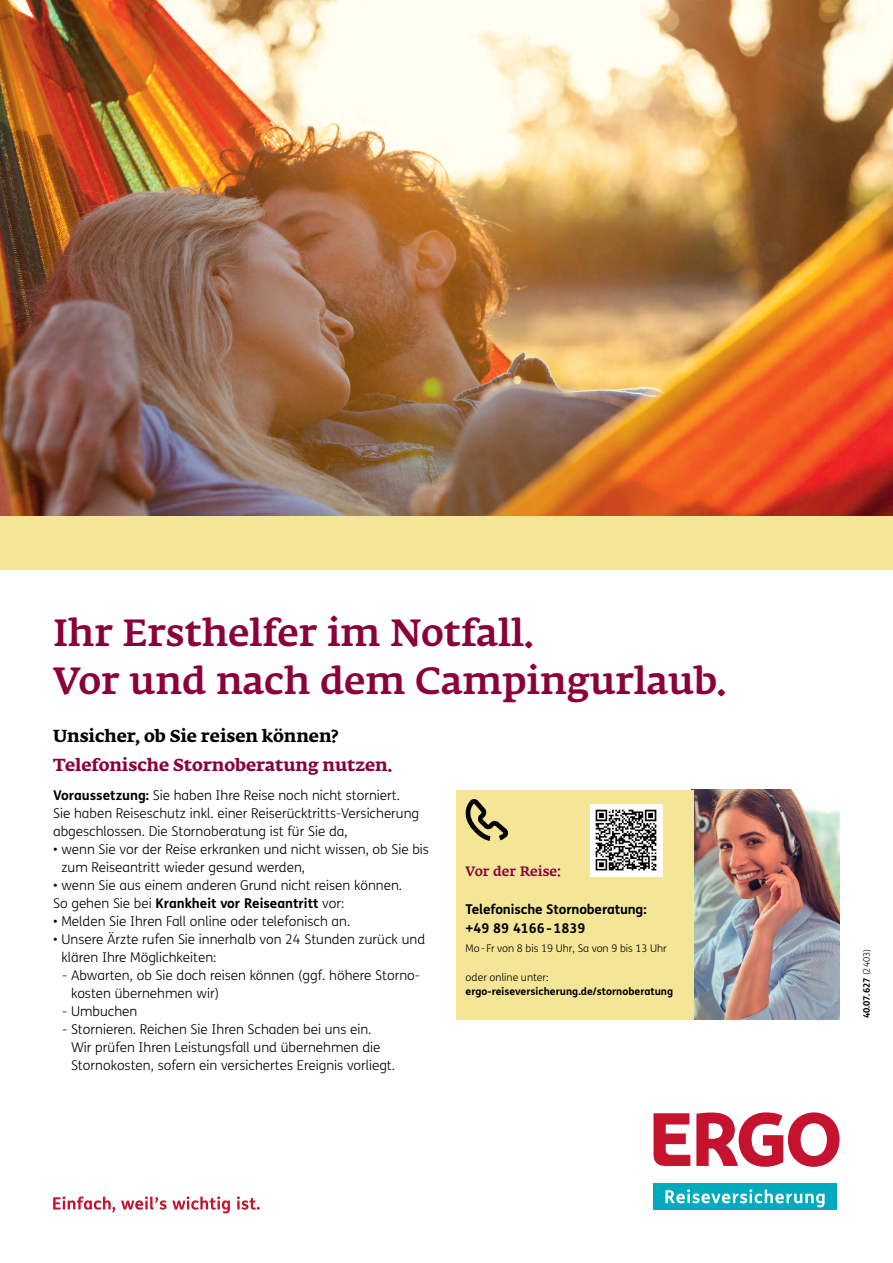
<style>
.page{position:relative;width:893px;height:1263px;background:#fff}
.page>*{position:absolute;margin:0;border:0;box-sizing:border-box;transform-origin:0 0}
.t1{font:500 37.5px/47.8px "Fedra Serif A Pro";color:#8b003a}
.t2{font:700 17.25px "Fedra Serif A Pro";color:#8b003a}
.t3{font:700 17.25px "Fedra Serif A Pro";color:#000}
.t4{font:300 13.5px/18px "FS Me";color:#000}
.t5{font:700 13.5px/19.2px "FS Me";letter-spacing:-.01em;color:#000}
.t6{font:500 13.5px "Fedra Serif A Pro";color:#8b003a}
.t7{font:300 10.5px "FS Me";color:#000}
.t8{font:700 10.5px "FS Me";color:#000}
.t9{font:700 9px "FS Me";letter-spacing:-.01em;color:#000}
.s1{font-weight:700}
.s2{font-weight:300}
</style>
<div class="page">
<img style="left:0;top:0;width:893px;height:517px">
<div style="left:0;top:517px;width:893px;height:53px;background:#f4e696"></div>
<img style="left:693px;top:790px;width:147px;height:229px">
<div style="left:456px;top:790px;width:237px;height:229px;background:#f4e696"></div>
<svg style="left:465px;top:799px;width:43px;height:42px"></svg>
<img style="left:590px;top:804px;width:72px;height:72px">
<svg style="left:53px;top:1196px;width:207px;height:17px"></svg>
<svg style="left:696px;top:1112px;width:143px;height:55px"></svg>
<svg style="left:653px;top:1113px;width:37px;height:53px"></svg>
<div style="left:653px;top:1183px;width:184px;height:27px;background:#00abbd"></div>
<svg style="left:665px;top:1189px;width:160px;height:18px"></svg>
<h1 class="t1" style="left:53px;top:609px;width:675px">Ihr Ersthelfer im Notfall.<br>Vor und nach dem Campingurlaub.</h1>
<p class="t3" style="left:53px;top:726px;width:286px">Unsicher, ob Sie reisen können?</p>
<p class="t2" style="left:53px;top:755px;width:340px">Telefonische Stornoberatung nutzen.</p>
<p class="t4" style="left:53px;top:786px;width:368px"><span class="s1">Voraussetzung:</span> Sie haben Ihre Reise noch nicht storniert.<br>Sie haben Reiseschutz inkl. einer Reiserücktritts-Versicherung abgeschlossen. Die Stornoberatung ist für Sie da,</p>
<p class="t4" style="left:61px;top:840px;width:369px;text-indent:-8px">• wenn Sie vor der Reise erkranken und nicht wissen, ob Sie bis zum Reiseantritt wieder gesund werden,</p>
<p class="t4" style="left:53px;top:876px;width:351px">• wenn Sie aus einem anderen Grund nicht reisen können.<br>So gehen Sie bei <span class="s1">Krankheit vor Reiseantritt</span> vor:</p>
<p class="t4" style="left:53px;top:912px;width:299px">• Melden Sie Ihren Fall online oder telefonisch an.</p>
<p class="t4" style="left:61px;top:930px;width:365px;text-indent:-8px">• Unsere Ärzte rufen Sie innerhalb von 24 Stunden zurück und klären Ihre Möglichkeiten:</p>
<p class="t4" style="left:71px;top:966px;width:351px;text-indent:-9px">- Abwarten, ob Sie doch reisen können (ggf. höhere Storno&shy;kosten übernehmen wir)</p>
<p class="t4" style="left:62px;top:1002px;width:77px">- Umbuchen</p>
<p class="t4" style="left:71px;top:1020px;width:326px;text-indent:-9px">- Stornieren. Reichen Sie Ihren Schaden bei uns ein.<br>Wir prüfen Ihren Leistungsfall und übernehmen die<br>Stornokosten, sofern ein versichertes Ereignis vorliegt.</p>
<p class="t6" style="left:466px;top:863px;width:97px">Vor der Reise:</p>
<p class="t5" style="left:466px;top:899px;width:182px">Telefonische Stornoberatung: +49 89 4166-1839</p>
<p class="t7" style="left:466px;top:941px;width:203px">Mo- Fr von 8 bis 19 Uhr, Sa von 9 bis 13 Uhr</p>
<p class="t7" style="left:466px;top:970px;width:85px">oder online unter:</p>
<p class="t8" style="left:466px;top:983px;width:209px">ergo-reiseversicherung.de/stornoberatung</p>
<p class="t9" style="left:860px;top:1018px;width:71px;rotate:-90deg">40.07.627 <span class="s2">(2403)</span></p>
</div>
